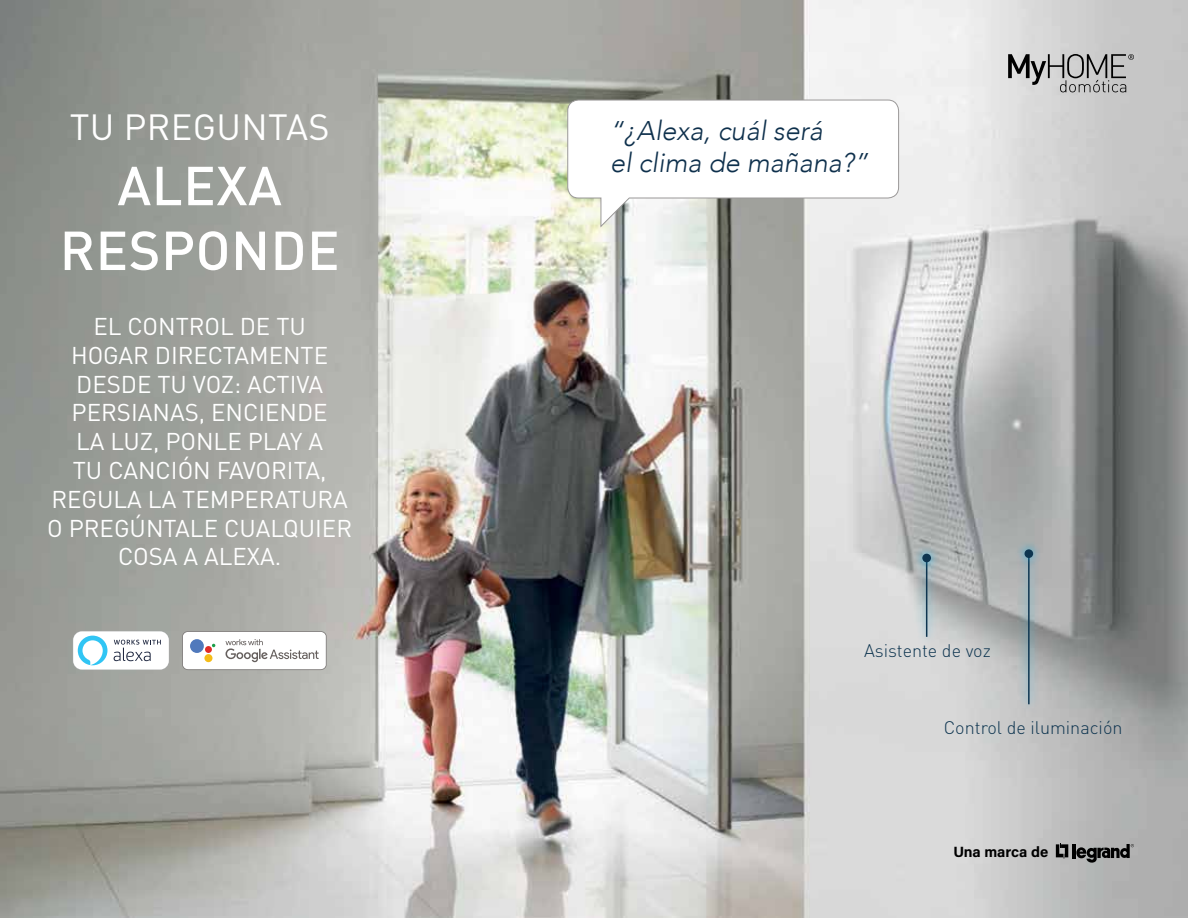
<style>
.page{position:relative;width:1188px;height:918px;background:#fff}
.page>*{position:absolute;margin:0;border:0;box-sizing:border-box;transform-origin:0 0}
.t1{font:500 54px/64.8px "DIN Pro";letter-spacing:.01em;color:#fff;text-align:center}
.t2{font:36px "DIN Pro";letter-spacing:.01em;color:#fff}
.t3{font:italic 300 27px/32.4px "Avenir";color:#0e304c}
.t4{font:24px/28.8px "DIN Pro";color:#fff;text-align:center}
.t5{font:300 18px "DIN Pro";color:#0e3550}
.t6{font:700 14.85px "Acumin Pro";letter-spacing:-.005em;color:#000}
</style>
<div class="page">
<img style="left:0;top:0;width:1188px;height:918px">
<svg style="left:1008px;top:54px;width:126px;height:38px;background:#a3a3a3"></svg>
<svg style="left:1056px;top:843px;width:12px;height:16px"></svg>
<hr style="left:1073px;top:844px;width:3px;height:14px;background:#000">
<svg style="left:1076px;top:844px;width:58px;height:20px"></svg>
<svg style="left:567px;top:99px;width:333px;height:129px"></svg>
<div style="left:916px;top:549px;width:21px;height:96px;background:#00aeef;opacity:.75"></div>
<hr style="left:926px;top:557px;width:1px;height:80px;background:#0e3550">
<div style="left:1018px;top:549px;width:21px;height:164px;background:#00aeef;opacity:.75"></div>
<hr style="left:1028px;top:557px;width:2px;height:147px;background:#0e3550">
<svg style="left:73px;top:631px;width:96px;height:39px"></svg>
<svg style="left:182px;top:631px;width:145px;height:39px"></svg>
<div style="left:205px;top:646px;width:7px;height:7px;background:#e12b27;border-radius:50%"></div>
<div style="left:204px;top:654px;width:9px;height:8px;background:#f5bc18;border-radius:50%"></div>
<div style="left:190px;top:639px;width:14px;height:14px;background:#5079bc;border-radius:50%"></div>
<div style="left:913px;top:545px;width:27px;height:27px;background:#00aeef;opacity:.75"></div>
<div style="left:922px;top:554px;width:9px;height:8px;background:#0e3550;border-radius:50%"></div>
<div style="left:1015px;top:540px;width:27px;height:27px;background:#00aeef;opacity:.75"></div>
<div style="left:1025px;top:549px;width:8px;height:9px;background:#0e3550;border-radius:50%"></div>
<h2 class="t2" style="left:70px;top:103px;width:261px">TU PREGUNTAS</h2>
<h1 class="t1" style="left:60px;top:151px;width:281px">ALEXA<br>RESPONDE</h1>
<p class="t4" style="left:47px;top:310px;width:306px">EL CONTROL DE TU<br>HOGAR DIRECTAMENTE<br>DESDE TU VOZ: ACTIVA<br>PERSIANAS, ENCIENDE<br>LA LUZ, PONLE PLAY A<br>TU CANCIÓN FAVORITA,<br>REGULA LA TEMPERATURA<br>O PREGÚNTALE CUALQUIER<br>COSA A ALEXA.</p>
<p class="t3" style="left:610px;top:114px;width:260px">“¿Alexa, cuál será<br>el clima de mañana?”</p>
<p class="t5" style="left:864px;top:638px;width:128px">Asistente de voz</p>
<p class="t5" style="left:944px;top:715px;width:180px">Control de iluminación</p>
<p class="t6" style="left:953px;top:841px;width:96px">Una marca de</p>
</div>
